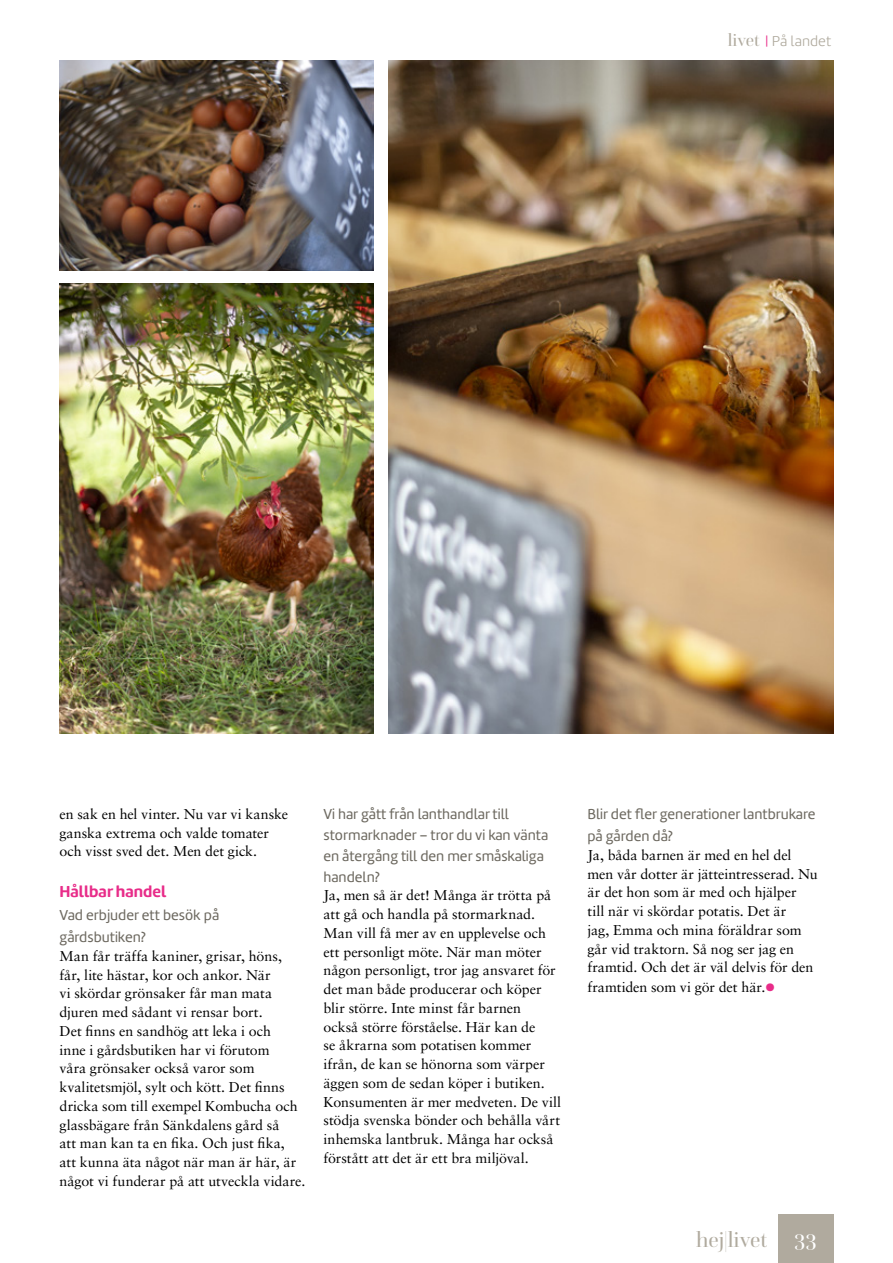
<style>
.page{position:relative;width:893px;height:1263px;background:#fff}
.page>*{position:absolute;margin:0;border:0;box-sizing:border-box;transform-origin:0 0}
.t1{font:22.2px "Questa Grande";color:#b0aa9e}
.t2{font:700 16.5px "Amelia Rounded";color:#e82c89}
.t3{font:15px/21px "Amelia Rounded Regular";color:#6e6a61}
.t4{font:15px "Amelia Rounded Light";color:#b0aa9e}
.t5{font:14.25px/18.8px "Sabon LT Std";color:#000001}
.s1{font-family:"Questa Grande";font-size:18px}
.s2{color:#e82c89}
.s3{font-family:"Questa Grande";font-size:28.5px;color:#e82c89}
.s4{font-size:24px;color:#fff}
</style>
<div class="page">
<div style="left:777px;top:1214px;width:56px;height:49px;background:#b0aa9e"></div>
<img style="left:60px;top:284px;width:313px;height:449px">
<img style="left:60px;top:61px;width:313px;height:209px">
<img style="left:388px;top:61px;width:445px;height:672px">
<p class="t4" style="left:728px;top:32px;width:105px"><span class="s1">livet</span> <span class="s2">|</span> På landet</p>
<p class="t5" style="left:60px;top:804px;width:230px">en sak en hel vinter. Nu var vi kanske ganska extrema och valde tomater och visst sved det. Men det gick.</p>
<p class="t2" style="left:60px;top:881px;width:108px">Hållbar handel</p>
<p class="t3" style="left:60px;top:903px;width:161px;line-height:22.5px">Vad erbjuder ett besök på gårdsbutiken?</p>
<p class="t5" style="left:60px;top:946px;width:247px">Man får träffa kaniner, grisar, höns, får, lite hästar, kor och ankor. När<br>vi skördar grönsaker får man mata djuren med sådant vi rensar bort.<br>Det finns en sandhög att leka i och<br>inne i gårdsbutiken har vi förutom<br>våra grönsaker också varor som kvalitetsmjöl, sylt och kött. Det finns dricka som till exempel Kombucha och glassbägare från Sänkdalens gård så<br>att man kan ta en fika. Och just fika,<br>att kunna äta något när man är här, är något vi funderar på att utveckla vidare.</p>
<p class="t3" style="left:323px;top:803px;width:226px">Vi har gått från lanthandlar till stormarknader – tror du vi kan vänta en återgång till den mer småskaliga handeln?</p>
<p class="t5" style="left:323px;top:886px;width:239px">Ja, men så är det! Många är trötta på att gå och handla på stormarknad.<br>Man vill få mer av en upplevelse och ett personligt möte. När man möter någon personligt, tror jag ansvaret för det man både producerar och köper blir större. Inte minst får barnen<br>också större förståelse. Här kan de<br>se åkrarna som potatisen kommer ifrån, de kan se hönorna som värper äggen som de sedan köper i butiken.<br>Konsumenten är mer medveten. De vill stödja svenska bönder och behålla vårt inhemska lantbruk. Många har också förstått att det är ett bra miljöval.</p>
<p class="t3" style="left:587px;top:802px;width:230px;line-height:22.5px">Blir det fler generationer lantbrukare på gården då?</p>
<p class="t5" style="left:587px;top:845px;width:232px">Ja, båda barnen är med en hel del men vår dotter är jätteintresserad. Nu är det hon som är med och hjälper<br>till när vi skördar potatis. Det är<br>jag, Emma och mina föräldrar som går vid traktorn. Så nog ser jag en framtid. Och det är väl delvis för den framtiden som vi gör det här.<span class="s3">•</span></p>
<h1 class="t1" style="left:696px;top:1227px;width:122px">hej|livet <span class="s4">33</span></h1>
</div>
